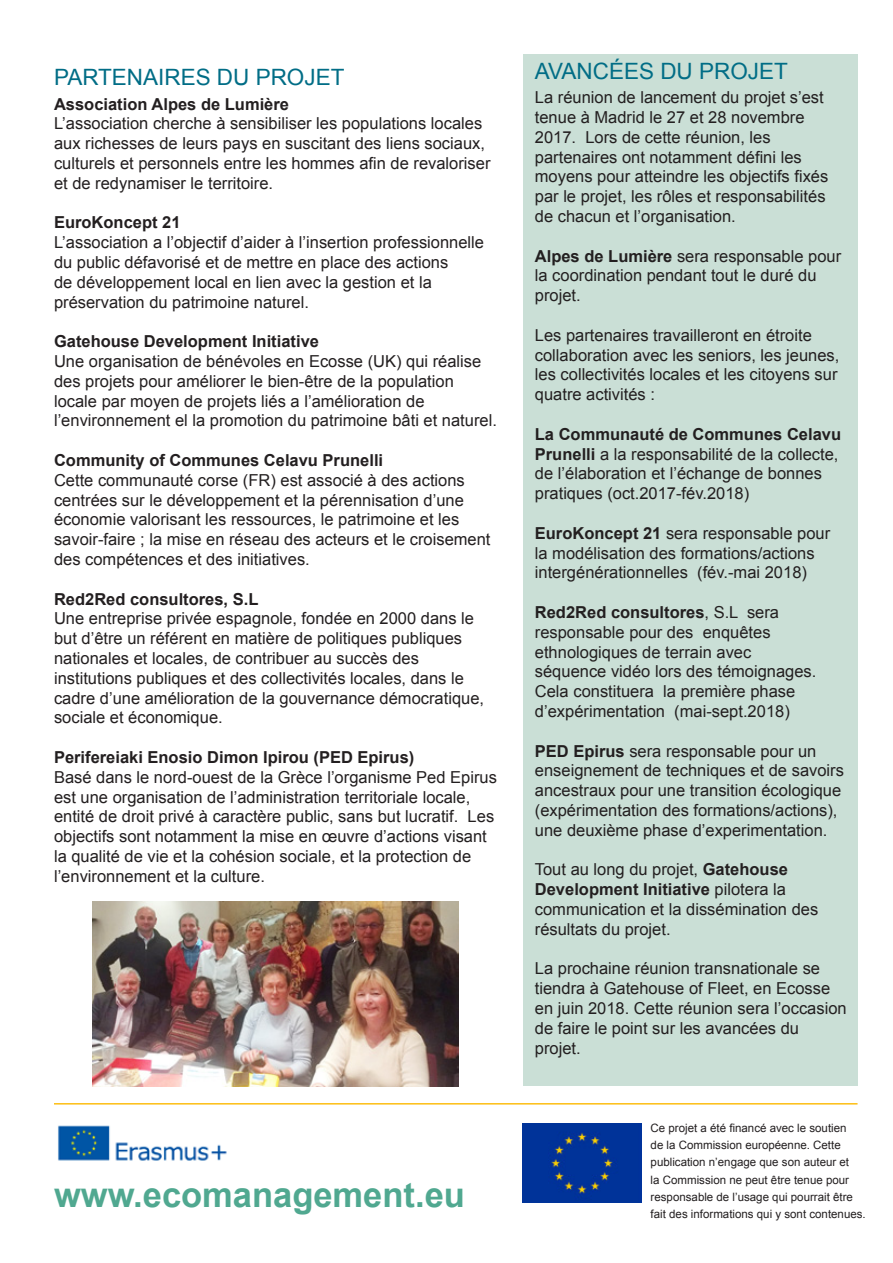
<style>
.page{position:relative;width:893px;height:1263px;background:#fff}
.page>*{position:absolute;margin:0;border:0;box-sizing:border-box;transform-origin:0 0}
.t1{font:700 34.5px "Arial";color:#50a890}
.section{font:22.5px "Arial";color:#016d86}
.t2{font:16.5px/19.8px "Arial";color:#231f20}
.t3{font:700 16.5px "Arial";color:#231f20}
.text{font:11.55px/17.2px "Arial";color:#231f20}
.s1{font-weight:700}
</style>
<div class="page">
<div style="left:523px;top:55px;width:334px;height:1031px;background:#cadfd6"></div>
<img style="left:58px;top:1125px;width:169px;height:36px">
<img style="left:523px;top:1123px;width:119px;height:79px">
<hr style="left:54px;top:1103px;width:803px;height:1px;background:#fdbe12">
<img style="left:93px;top:902px;width:366px;height:184px">
<p class="section" style="left:54px;top:63px;width:292px">PARTENAIRES DU PROJET</p>
<p class="t3" style="left:54px;top:93px;width:237px">Association Alpes de Lumière</p>
<p class="t2" style="left:54px;top:114px;width:438px">L’association cherche à sensibiliser les populations locales aux richesses de leurs pays en suscitant des liens sociaux, culturels et personnels entre les hommes afin de revaloriser et de redynamiser le territoire.</p>
<p class="t3" style="left:54px;top:212px;width:128px">EuroKoncept 21</p>
<p class="t2" style="left:54px;top:233px;width:432px">L’association a l’objectif d’aider à l’insertion professionnelle du public défavorisé et de mettre en place des actions<br>de développement local en lien avec la gestion et la préservation du patrimoine naturel.</p>
<p class="t3" style="left:54px;top:330px;width:266px">Gatehouse Development Initiative</p>
<p class="t2" style="left:54px;top:351px;width:444px">Une organisation de bénévoles en Ecosse (UK) qui réalise des projets pour améliorer le bien-être de la population locale par moyen de projets liés a l’amélioration de l’environnement el la promotion du patrimoine bâti et naturel.</p>
<p class="t3" style="left:54px;top:449px;width:331px">Community of Communes Celavu Prunelli</p>
<p class="t2" style="left:54px;top:470px;width:438px">Cette communauté corse (FR) est associé à des actions centrées sur le développement et la pérennisation d’une économie valorisant les ressources, le patrimoine et les savoir-faire ; la mise en réseau des acteurs et le croisement des compétences et des initiatives.</p>
<p class="t3" style="left:54px;top:588px;width:206px">Red2Red consultores, S.L</p>
<p class="t2" style="left:54px;top:609px;width:432px">Une entreprise privée espagnole, fondée en 2000 dans le but d’être un référent en matière de politiques publiques nationales et locales, de contribuer au succès des institutions publiques et des collectivités locales, dans le cadre d’une amélioration de la gouvernance démocratique, sociale et économique.</p>
<p class="t3" style="left:54px;top:746px;width:362px">Perifereiaki Enosio Dimon Ipirou (PED Epirus)</p>
<p class="t2" style="left:54px;top:767px;width:444px">Basé dans le nord-ouest de la Grèce l’organisme Ped Epirus</p>
<p class="t2" style="left:54px;top:787px;width:442px">est une organisation de l’administration territoriale locale, entité de droit privé à caractère public, sans but lucratif. Les objectifs sont notamment la mise en œuvre d’actions visant la qualité de vie et la cohésion sociale, et la protection de l’environnement et la culture.</p>
<p class="t1" style="left:54px;top:1172px;width:412px">www.ecomanagement.eu</p>
<p class="section" style="left:535px;top:56px;width:254px">AVANCÉES DU PROJET</p>
<p class="t2" style="left:535px;top:88px;width:295px">La réunion de lancement du projet s’est tenue à Madrid le 27 et 28 novembre 2017. Lors de cette réunion, les partenaires ont notamment défini les moyens pour atteindre les objectifs fixés par le projet, les rôles et responsabilités de chacun et l’organisation.</p>
<p class="t2" style="left:535px;top:246px;width:308px"><span class="s1">Alpes de Lumière</span> sera responsable pour la coordination pendant tout le duré du projet.</p>
<p class="t2" style="left:535px;top:325px;width:306px">Les partenaires travailleront en étroite collaboration avec les seniors, les jeunes, les collectivités locales et les citoyens sur quatre activités :</p>
<p class="t2" style="left:535px;top:424px;width:308px"><span class="s1">La Communauté de Communes Celavu Prunelli</span> a la responsabilité de la collecte, de l’élaboration et l’échange de bonnes pratiques (oct.2017-fév.2018)</p>
<p class="t2" style="left:535px;top:523px;width:297px"><span class="s1">EuroKoncept 21</span> sera responsable pour la modélisation des formations/actions intergénérationnelles (fév.-mai 2018)</p>
<p class="t2" style="left:535px;top:602px;width:283px"><span class="s1">Red2Red consultores</span>, S.L sera responsable pour des enquêtes ethnologiques de terrain avec séquence vidéo lors des témoignages.<br>Cela constituera la première phase d’expérimentation (mai-sept.2018)</p>
<p class="t2" style="left:535px;top:741px;width:311px"><span class="s1">PED Epirus</span> sera responsable pour un enseignement de techniques et de savoirs ancestraux pour une transition écologique (expérimentation des formations/actions), une deuxième phase d’experimentation.</p>
<p class="t2" style="left:535px;top:860px;width:285px">Tout au long du projet, <span class="s1">Gatehouse<br>Development Initiative</span> pilotera la communication et la dissémination des résultats du projet.</p>
<p class="t2" style="left:535px;top:959px;width:313px">La prochaine réunion transnationale se tiendra à Gatehouse of Fleet, en Ecosse en juin 2018. Cette réunion sera l’occasion de faire le point sur les avancées du projet.</p>
<p class="text" style="left:651px;top:1119px;width:204px">Ce projet a été financé avec le soutien de la Commission européenne. Cette publication n’engage que son auteur et la Commission ne peut être tenue pour responsable de l’usage qui pourrait être</p>
<p class="text" style="left:651px;top:1205px;width:217px">fait des informations qui y sont contenues.</p>
</div>
